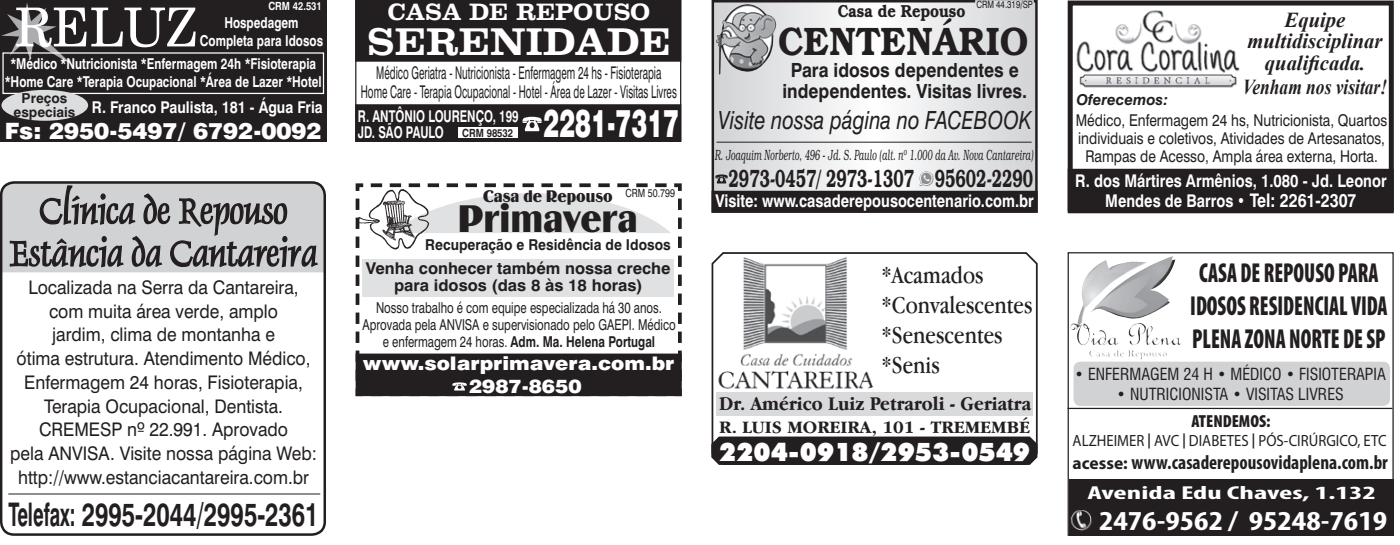
<style>
.page{position:relative;width:1400px;height:545px;background:#fff}
.page>*{position:absolute;margin:0;border:0;box-sizing:border-box;transform-origin:0 0}
.t1{font:53.75px "Century Schoolbook BT";color:#fff}
.t2{font:600 40px "Bookman IT Cby BT";color:#231f20;scale:.9 1}
.t3{font:40px "Binner D";color:#231f20;scale:.93 1}
.t4{font:700 38.75px "Clarendon";color:#fff}
.t5{font:900 38.25px "Swiss 721 BT";color:#fff;scale:.63 1}
.t6{font:700 32.5px "Swiss 721 BT";color:#231f20;scale:.57 1}
.t7{font:900 condensed 27.5px/33px "Myriad Pro";color:#231f20;text-align:center;scale:.78 1}
.t8{font:700 condensed 27.5px "Myriad Pro";color:#fff;scale:1.23 1}
.t9{font:900 25.5px "Futura BT";color:#fff}
.t10{font:25px/30px "Garamond IT Cby BT";color:#231f20;scale:.83 1}
.t11{font:600 25px "Bookman IT Cby BT";color:#231f20;scale:.63 1}
.t12{font:italic 25px "Swiss 721 BT";color:#231f20;scale:.81 1}
.t13{font:700 23.75px "Clarendon";color:#fff}
.t14{font:900 22.5px "Swiss 721 BT";color:#fff}
.t15{font:italic 700 21.25px/21.2px "Times New Roman";color:#231f20;text-align:center}
.t16{font:italic 700 21.25px "Times New Roman";color:#231f20;scale:.82 1}
.t17{font:700 condensed 20px "Myriad Pro";color:#231f20;scale:.96 1}
.t18{font:700 20px "Garamond IT Cby BT";color:#231f20;scale:.9 1}
.t19{font:700 19.5px/21px "Swiss 721 BT";color:#231f20;text-align:center;scale:.9 1}
.t20{font:18.75px/23.8px "Swiss 721 BT";color:#231f20;text-align:center;scale:.93 1}
.t21{font:900 18.75px/22.5px "Swiss 721 BT";color:#fff;scale:1.07 1}
.t22{font:700 condensed 18.75px "Myriad Pro";color:#fff;scale:1.69 1}
.t23{font:700 18px "Garamond IT Cby BT";color:#231f20}
.t24{font:17.5px/18.8px "Swiss 721 BT";color:#231f20;text-align:center;scale:.56 1}
.t25{font:700 17.5px/20px "Swiss 721 BT";color:#fff;text-align:center;scale:.84 1}
.t26{font:17.5px "Binner D";color:#231f20;scale:.93 1}
.t27{font:600 17.5px "Bookman IT Cby BT";color:#231f20;scale:.87 1}
.t28{font:900 condensed 17.5px "Myriad Pro";color:#231f20}
.t29{font:16.25px/18px "Swiss 721 BT";color:#231f20;text-align:center;scale:.85 1}
.t30{font:condensed 16.25px "Swiss 721 BT";color:#231f20}
.t31{font:700 16.25px/17.5px "Swiss 721 BT";color:#231f20;text-align:center}
.t32{font:700 16.25px/16.2px "Swiss 721 BT";color:#fff;scale:.7 1}
.t33{font:16.25px "Myriad Pro";color:#231f20;scale:.91 1}
.t34{font:700 16.25px "Swiss 721 BT";color:#fff;scale:.87 1}
.t35{font:15px/17px "Swiss 721 BT";color:#231f20;text-align:center;scale:.76 1}
.t36{font:700 15px/23px "Swiss 721 BT";color:#fff;scale:.78 1}
.t37{font:italic 300 15px "Bookman IT Cby BT";color:#231f20;scale:.56 1}
.t38{font:700 15px "Swiss 721 BT";color:#231f20;scale:.93 1}
.t39{font:italic 700 15px "Swiss 721 BT";color:#231f20}
.t40{font:700 13.75px/13.8px "Swiss 721 BT";color:#231f20;text-align:center}
.t41{font:11.25px "Swiss 721 BT";color:#231f20;scale:.8 1}
.t42{font:700 11.25px "Swiss 721 BT";color:#fff;scale:.83 1}
.t43{font:10px "Swiss 721 BT";color:#231f20;scale:.8 1}
.s1{font-size:11.25px;color:#231f20}
.s2{font-weight:700}
.s3{font-size:18.75px}
.s4{font-stretch:normal;font-size:17.5px}
</style>
<div class="page">
<div style="left:0;top:181px;width:326px;height:354px;border:2px solid #231f20;border-radius:13px"></div>
<hr style="left:8px;top:493px;width:312px;height:1px;background:#231f20">
<svg style="left:0;top:181px;width:326px;height:91px"></svg>
<svg style="left:355px;top:183px;width:327px;height:214px"></svg>
<div style="left:357px;top:355px;width:323px;height:40px;background:#231f20"></div>
<div style="left:355px;top:353px;width:326px;height:43px;border:2px solid #231f20"></div>
<img style="left:452px;top:382px;width:14px;height:8px">
<div style="left:362px;top:259px;width:312px;height:38px;background:#e0e1e3"></div>
<svg style="left:430px;top:193px;width:241px;height:40px"></svg>
<img style="left:357px;top:186px;width:73px;height:65px">
<div style="left:356px;top:105px;width:324px;height:36px;background:#231f20"></div>
<div style="left:355px;top:104px;width:326px;height:38px;border:1px solid #231f20"></div>
<div style="left:356px;top:1px;width:324px;height:60px;background:#231f20"></div>
<div style="left:355px;top:0;width:326px;height:62px;border:1px solid #231f20"></div>
<div style="left:458px;top:128px;width:59px;height:10px;background:#fff"></div>
<img style="left:522px;top:116px;width:19px;height:16px">
<svg style="left:711px;top:252px;width:327px;height:183px"></svg>
<svg style="left:711px;top:435px;width:327px;height:30px"></svg>
<div style="left:716px;top:392px;width:316px;height:23px;background:#d9dadc"></div>
<img style="left:716px;top:254px;width:163px;height:135px">
<div style="left:0;top:1px;width:326px;height:141px;background:#231f20"></div>
<img style="left:1px;top:2px;width:72px;height:64px">
<div style="left:2px;top:52px;width:322px;height:42px;border:1px solid #fff"></div>
<div style="left:1px;top:90px;width:87px;height:31px;background:#dcdddf;border-radius:50%"></div>
<svg style="left:714px;top:3px;width:320px;height:188px"></svg>
<div style="left:711px;top:0;width:326px;height:213px;border:2px solid #231f20"></div>
<div style="left:713px;top:192px;width:323px;height:19px;background:#231f20"></div>
<div style="left:711px;top:191px;width:326px;height:22px;border:2px solid #231f20"></div>
<hr style="left:975px;top:0;width:58px;height:3px;background:#dcdddf">
<img style="left:715px;top:4px;width:62px;height:71px">
<svg style="left:715px;top:174px;width:12px;height:9px"></svg>
<img style="left:919px;top:172px;width:14px;height:14px">
<hr style="left:716px;top:142px;width:315px;height:1px;background:#231f20">
<div style="left:1067px;top:1px;width:326px;height:212px;border:5px solid #231f20"></div>
<div style="left:1069px;top:170px;width:323px;height:40px;background:#231f20"></div>
<div style="left:1067px;top:169px;width:326px;height:42px;border:2px solid #231f20"></div>
<div style="left:1074px;top:6px;width:167px;height:84px;background:linear-gradient(to right,#fff,#fff)"></div>
<img style="left:1074px;top:6px;width:167px;height:81px">
<div style="left:1073px;top:361px;width:317px;height:45px;background:#d1d2d4;border-radius:7px"></div>
<img style="left:1070px;top:256px;width:105px;height:89px">
<div style="left:1068px;top:479px;width:325px;height:56px;background:#231f20"></div>
<hr style="left:1067px;top:408px;width:325px;height:1px;background:#231f20">
<img style="left:1070px;top:510px;width:22px;height:21px">
<p class="t42" style="left:268px;top:-1px;width:66px">CRM 42.531</p>
<p class="t36" style="left:224px;top:11px;width:97px">Hospedagem</p>
<h1 class="t1" style="left:14px;top:-6px;width:185px">RELUZ</h1>
<p class="t36" style="left:10px;top:29px;width:402px;text-indent:189px">Completa para Idosos *Médico *Nutricionista *Enfermagem 24h *Fisioterapia</p>
<p class="t36" style="left:5px;top:70px;width:408px">*Home Care *Terapia Ocupacional *Área de Lazer *Hotel</p>
<p class="t40" style="left:14px;top:91px;width:63px">Preços especiais</p>
<p class="t34" style="left:92px;top:97px;width:267px">R. Franco Paulista, 181 - Água Fria</p>
<p class="t14" style="left:5px;top:117px;width:318px">Fs: 2950-5497/ 6792-0092</p>
<p class="t20" style="left:10px;top:275px;width:331px">Localizada na Serra da Cantareira, com muita área verde, amplo<br>jardim, clima de montanha e<br>ótima estrutura. Atendimento Médico, Enfermagem 24 horas, Fisioterapia, Terapia Ocupacional, Dentista.<br>CREMESP nº 22.991. Aprovado<br>pela ANVISA. Visite nossa página Web: http://www.estanciacantareira.com.br</p>
<h3 class="t6" style="left:9px;top:495px;width:545px">Telefax: 2995-2044/2995-2361</h3>
<p class="t13" style="left:388px;top:-2px;width:264px">CASA DE REPOUSO</p>
<h3 class="t4" style="left:367px;top:18px;width:305px">SERENIDADE</h3>
<p class="t24" style="left:361px;top:64px;width:566px">Médico Geriatra - Nutricionista - Enfermagem 24 hs - Fisioterapia<br>Home Care - Terapia Ocupacional - Hotel - Área de Lazer - Visitas Livres</p>
<p class="t32" style="left:358px;top:107px;width:231px">R. ANTÔNIO LOURENÇO, 199<br>JD. SÃO PAULO <span class="s1">CRM 98532</span></p>
<h3 class="t5" style="left:543px;top:100px;width:217px">2281-7317</h3>
<p class="t41" style="left:625px;top:186px;width:63px">CRM 50.799</p>
<p class="t26" style="left:483px;top:186px;width:141px">Casa de Repouso</p>
<h2 class="t3" style="left:458px;top:197px;width:194px">Primavera</h2>
<p class="t38" style="left:425px;top:235px;width:265px">Recuperação e Residência de Idosos</p>
<p class="t31" style="left:366px;top:259px;width:306px">Venha conhecer também nossa creche para idosos (das 8 às 18 horas)</p>
<p class="t35" style="left:362px;top:298px;width:413px">Nosso trabalho é com equipe especializada há 30 anos.<br>Aprovada pela ANVISA e supervisionado pelo GAEPI. Médico e enfermagem 24 horas. <span class="s2">Adm. Ma. Helena Portugal</span></p>
<p class="t21" style="left:469px;top:352px;width:193px;text-indent:-106px">www.solarprimavera.com.br<br>2987-8650</p>
<p class="t43" style="left:976px;top:-2px;width:72px">CRM 44.319/SP</p>
<p class="t27" style="left:837px;top:0;width:148px">Casa de Repouso</p>
<h2 class="t2" style="left:778px;top:17px;width:279px">CENTENÁRIO</h2>
<p class="t19" style="left:782px;top:60px;width:273px">Para idosos dependentes e independentes. Visitas livres.</p>
<h3 class="t12" style="left:718px;top:105px;width:388px">Visite nossa página no FACEBOOK</h3>
<p class="t37" style="left:715px;top:145px;width:571px">R. Joaquim Norberto, 496 - Jd. S. Paulo (alt. nº 1.000 da Av. Nova Cantareira)</p>
<h3 class="t11" style="left:728px;top:163px;width:485px">2973-0457/ 2973-1307 95602-2290</h3>
<p class="t25" style="left:715px;top:190px;width:381px">Visite: www.casaderepousocentenario.com.br</p>
<h3 class="t10" style="left:881px;top:259px;width:184px">*Acamados *Convalescentes *Senescentes *Senis</h3>
<p class="t18" style="left:719px;top:392px;width:348px">Dr. Américo Luiz Petraroli - Geriatra</p>
<p class="t23" style="left:719px;top:417px;width:312px">R. LUIS MOREIRA, 101 - TREMEMBÉ</p>
<h3 class="t9" style="left:719px;top:436px;width:312px">2204-0918/2953-0549</h3>
<p class="t15" style="left:1247px;top:9px;width:137px">Equipe multidisciplinar qualificada.</p>
<p class="t16" style="left:1242px;top:72px;width:177px">Venham nos visitar!</p>
<p class="t39" style="left:1076px;top:90px;width:93px">Oferecemos:</p>
<p class="t29" style="left:1075px;top:111px;width:368px">Médico, Enfermagem 24 hs, Nutricionista, Quartos individuais e coletivos, Atividades de Artesanatos,<br>Rampas de Acesso, Ampla área externa, Horta.</p>
<p class="t25" style="left:1075px;top:170px;width:372px">R. dos Mártires Armênios, 1.080 - Jd. Leonor<br>Mendes de Barros • <span class="s3">Tel: 2261-2307</span></p>
<h3 class="t7" style="left:1190px;top:256px;width:254px">CASA DE REPOUSO PARA<br>IDOSOS RESIDENCIAL VIDA<br>PLENA ZONA NORTE DE SP</h3>
<p class="t30" style="left:1074px;top:364px;width:313px">• ENFERMAGEM 24 H • MÉDICO • FISIOTERAPIA</p>
<p class="t30" style="left:1116px;top:384px;width:229px">• NUTRICIONISTA • VISITAS LIVRES</p>
<p class="t28" style="left:1191px;top:411px;width:80px">ATENDEMOS:</p>
<p class="t33" style="left:1072px;top:431px;width:346px">ALZHEIMER AVC DIABETES PÓS-CIRÚRGICO, ETC</p>
<p class="t17" style="left:1072px;top:450px;width:330px"><span class="s4">acesse:</span> www.casaderepousovidaplena.com.br</p>
<h3 class="t8" style="left:1099px;top:504px;width:236px">2476-9562 / 95248-7619</h3>
<p class="t22" style="left:1087px;top:480px;width:172px">Avenida Edu Chaves, 1.132</p>
</div>
